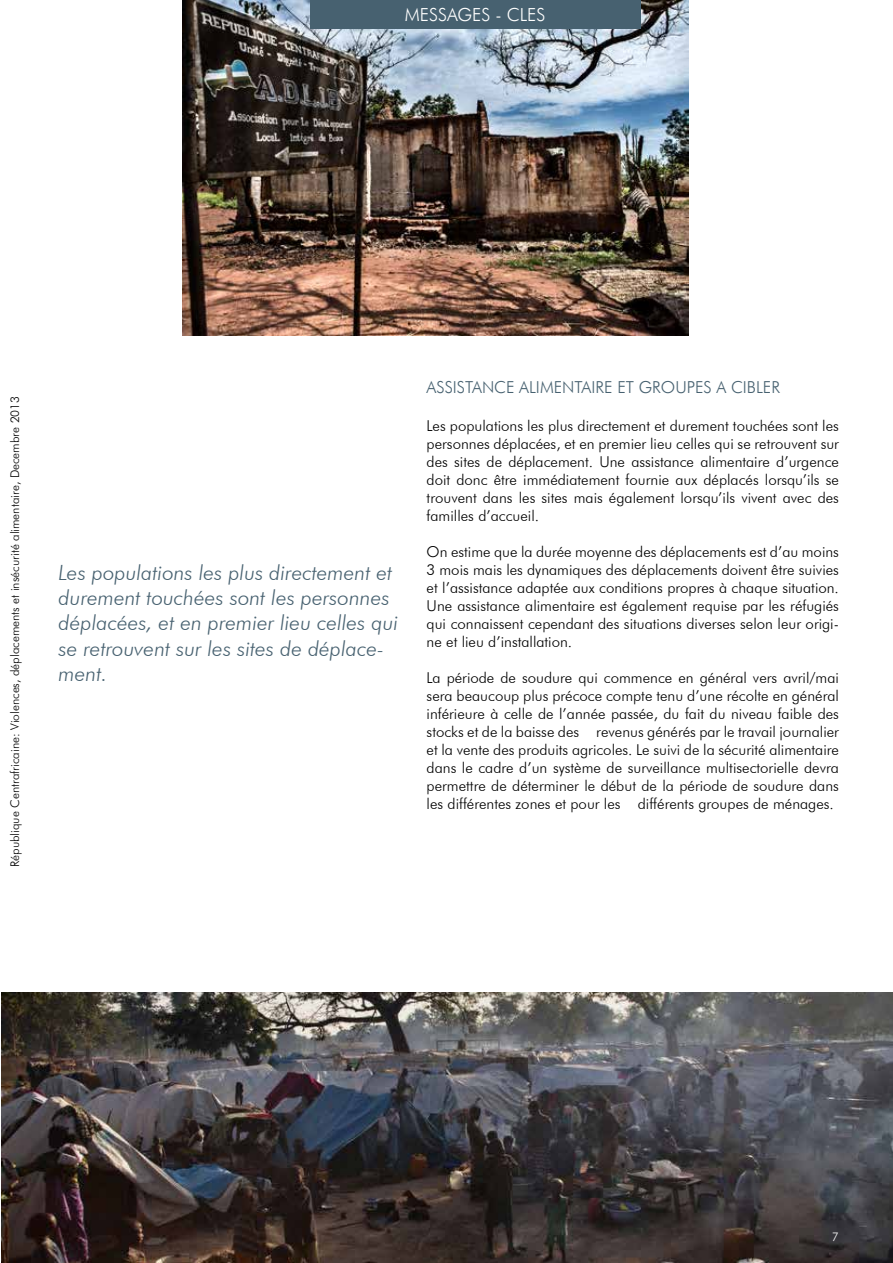
<style>
.page{position:relative;width:893px;height:1263px;background:#fff}
.page>*{position:absolute;margin:0;border:0;box-sizing:border-box;transform-origin:0 0}
.t1{font:italic 300 21px/25.2px "Futura BT";color:#476170}
.t2{font:300 18px "Futura BT";color:#fff}
.t3{font:300 16.5px "Futura BT";color:#476170}
.t4{font:300 15px/18px "Futura BT";color:#000;text-align:justify}
.t5{font:300 12px "Futura BT";color:#000}
.t6{font:300 12px "Futura BT";color:#fff}
</style>
<div class="page">
<img style="left:1px;top:992px;width:892px;height:271px">
<img style="left:182px;top:0;width:506px;height:336px">
<div style="left:310px;top:0;width:331px;height:29px;background:#476170"></div>
<p class="t2" style="left:405px;top:4px;width:142px">MESSAGES - CLES</p>
<p class="t5" style="left:7px;top:867px;width:473px;rotate:-90deg">République Centrafricaine: Violences, déplacements et insécurité alimentaire, Decembre 2013</p>
<h1 class="t1" style="left:59px;top:560px;width:341px">Les populations les plus directement et durement touchées sont les personnes déplacées, et en premier lieu celles qui se retrouvent sur les sites de déplace&shy;ment.</h1>
<p class="t3" style="left:427px;top:377px;width:355px">ASSISTANCE ALIMENTAIRE ET GROUPES A CIBLER</p>
<p class="t4" style="left:427px;top:416px;width:414px">Les populations les plus directement et durement touchées sont les personnes déplacées, et en premier lieu celles qui se retrouvent sur des sites de déplacement. Une assistance alimentaire d’urgence doit donc être immédiatement fournie aux déplacés lorsqu’ils se trouvent dans les sites mais également lorsqu’ils vivent avec des familles d’accueil.</p>
<p class="t4" style="left:427px;top:542px;width:414px">On estime que la durée moyenne des déplacements est d’au moins 3 mois mais les dynamiques des déplacements doivent être suivies et l’assistance adaptée aux conditions propres à chaque situation.<br>Une assistance alimentaire est également requise par les réfugiés qui connaissent cependant des situations diverses selon leur origi&shy;ne et lieu d’installation.</p>
<p class="t4" style="left:427px;top:668px;width:414px">La période de soudure qui commence en général vers avril/mai sera beaucoup plus précoce compte tenu d’une récolte en général inférieure à celle de l’année passée, du fait du niveau faible des stocks et de la baisse des revenus générés par le travail journalier et la vente des produits agricoles. Le suivi de la sécurité alimentaire dans le cadre d’un système de surveillance multisectorielle devra permettre de déterminer le début de la période de soudure dans les différentes zones et pour les différents groupes de ménages.</p>
<p class="t6" style="left:832px;top:1229px;width:8px">7</p>
</div>
